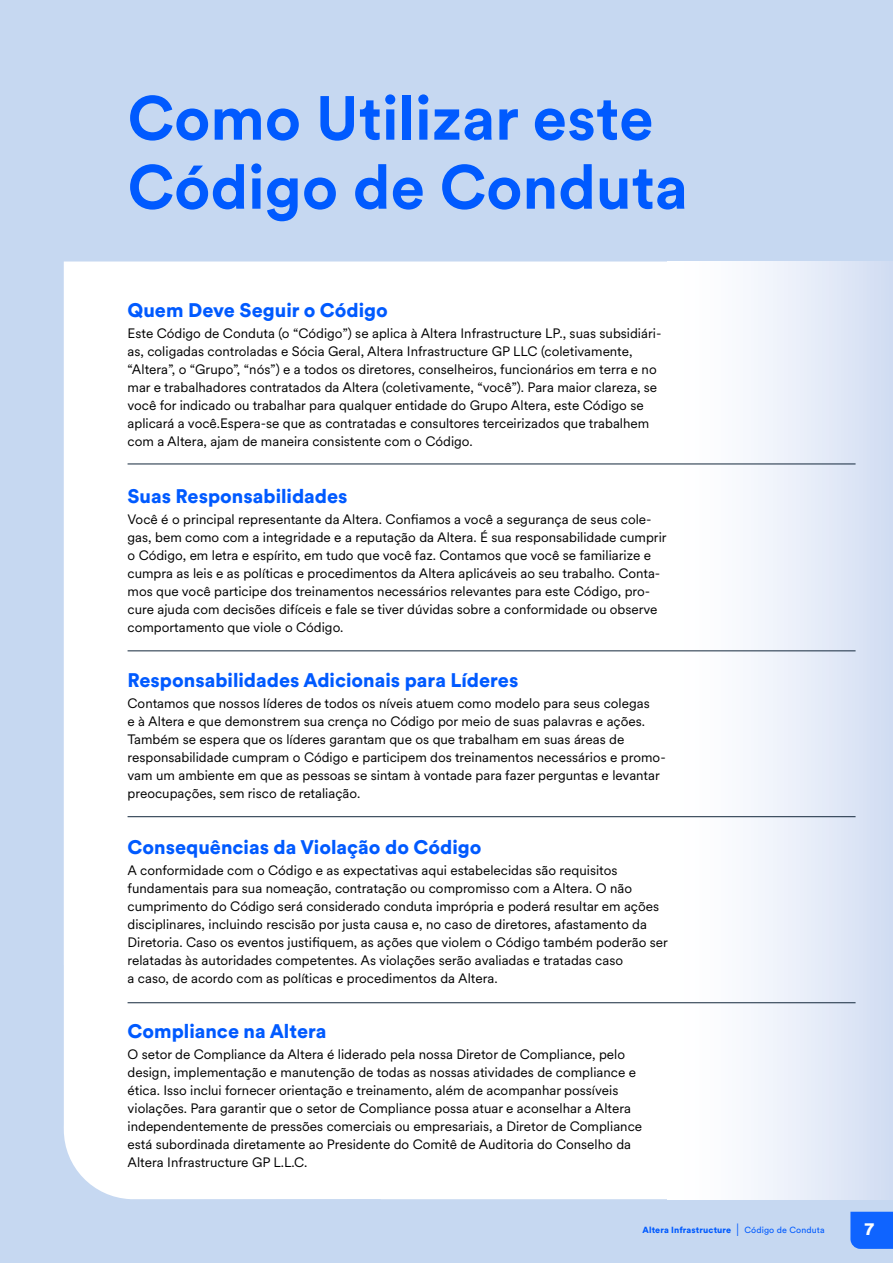
<style>
.page{position:relative;width:893px;height:1263px;background:#c6d8f1}
.page>*{position:absolute;margin:0;border:0;box-sizing:border-box;transform-origin:0 0}
.t1{font:700 61.5px/69px "Circular XX";color:#005aff}
.t2{font:900 19.5px "Circular XX";color:#005aff}
.t3{font:900 18px "Circular XX";color:#fff}
.t4{font:13.5px/18px "Circular XX";color:#000}
.t5{font:900 8.85px "Circular XX";letter-spacing:.015em;color:#005aff}
.s1{font-weight:100;font-size:17.7px}
.s2{font-weight:400}
</style>
<div class="page">
<div style="left:64px;top:261px;width:604px;height:938px;background:#fff"></div>
<div style="left:668px;top:261px;width:225px;height:938px;background:linear-gradient(to right,#fff,#d4dff3)"></div>
<hr style="left:128px;top:464px;width:727px;height:1px;background:#14283c">
<hr style="left:128px;top:651px;width:727px;height:1px;background:#14283c">
<hr style="left:128px;top:1002px;width:727px;height:1px;background:#14283c">
<div style="left:850px;top:1212px;width:43px;height:37px;background:#0f64ff"></div>
<hr style="left:128px;top:816px;width:727px;height:1px;background:#14283c">
<h1 class="t1" style="left:128px;top:81px;width:562px">Como Utilizar este<br>Código de Conduta</h1>
<h2 class="t2" style="left:128px;top:296px;width:262px">Quem Deve Seguir o Código</h2>
<p class="t4" style="left:128px;top:323px;width:535px">Este Código de Conduta (o “Código”) se aplica à Altera Infrastructure LP., suas subsidiári&shy;as, coligadas controladas e Sócia Geral, Altera Infrastructure GP LLC (coletivamente, “Altera”, o “Grupo”, “nós”) e a todos os diretores, conselheiros, funcionários em terra e no mar e trabalhadores contratados da Altera (coletivamente, “você”). Para maior clareza, se você for indicado ou trabalhar para qualquer entidade do Grupo Altera, este Código se aplicará a você.Espera-se que as contratadas e consultores terceirizados que trabalhem com a Altera, ajam de maneira consistente com o Código.</p>
<h2 class="t2" style="left:128px;top:482px;width:221px">Suas Responsabilidades</h2>
<p class="t4" style="left:128px;top:509px;width:541px">Você é o principal representante da Altera. Confiamos a você a segurança de seus cole&shy;gas, bem como com a integridade e a reputação da Altera. É sua responsabilidade cumprir o Código, em letra e espírito, em tudo que você faz. Contamos que você se familiarize e cumpra as leis e as políticas e procedimentos da Altera aplicáveis ao seu trabalho. Conta&shy;mos que você participe dos treinamentos necessários relevantes para este Código, pro&shy;cure ajuda com decisões difíceis e fale se tiver dúvidas sobre a conformidade ou observe comportamento que viole o Código.</p>
<h2 class="t2" style="left:128px;top:667px;width:392px">Responsabilidades Adicionais para Líderes</h2>
<p class="t4" style="left:128px;top:694px;width:540px">Contamos que nossos líderes de todos os níveis atuem como modelo para seus colegas<br>e à Altera e que demonstrem sua crença no Código por meio de suas palavras e ações.<br>Também se espera que os líderes garantam que os que trabalham em suas áreas de responsabilidade cumpram o Código e participem dos treinamentos necessários e promo&shy;vam um ambiente em que as pessoas se sintam à vontade para fazer perguntas e levantar preocupações, sem risco de retaliação.</p>
<h2 class="t2" style="left:128px;top:833px;width:355px">Consequências da Violação do Código</h2>
<p class="t4" style="left:128px;top:860px;width:542px">A conformidade com o Código e as expectativas aqui estabelecidas são requisitos fundamentais para sua nomeação, contratação ou compromisso com a Altera. O não cumprimento do Código será considerado conduta imprópria e poderá resultar em ações disciplinares, incluindo rescisão por justa causa e, no caso de diretores, afastamento da Diretoria. Caso os eventos justifiquem, as ações que violem o Código também poderão ser relatadas às autoridades competentes. As violações serão avaliadas e tratadas caso<br>a caso, de acordo com as políticas e procedimentos da Altera.</p>
<h2 class="t2" style="left:128px;top:1018px;width:200px">Compliance na Altera</h2>
<p class="t4" style="left:128px;top:1045px;width:516px">O setor de Compliance da Altera é liderado pela nossa Diretor de Compliance, pelo design, implementação e manutenção de todas as nossas atividades de compliance e ética. Isso inclui fornecer orientação e treinamento, além de acompanhar possíveis violações. Para garantir que o setor de Compliance possa atuar e aconselhar a Altera independentemente de pressões comerciais ou empresariais, a Diretor de Compliance está subordinada diretamente ao Presidente do Comitê de Auditoria do Conselho da Altera Infrastructure GP L.L.C.</p>
<p class="t5" style="left:642px;top:1223px;width:184px">Altera Infrastructure <span class="s1">I</span> <span class="s2">Código de Conduta</span></p>
<h3 class="t3" style="left:864px;top:1216px;width:11px">7</h3>
</div>
